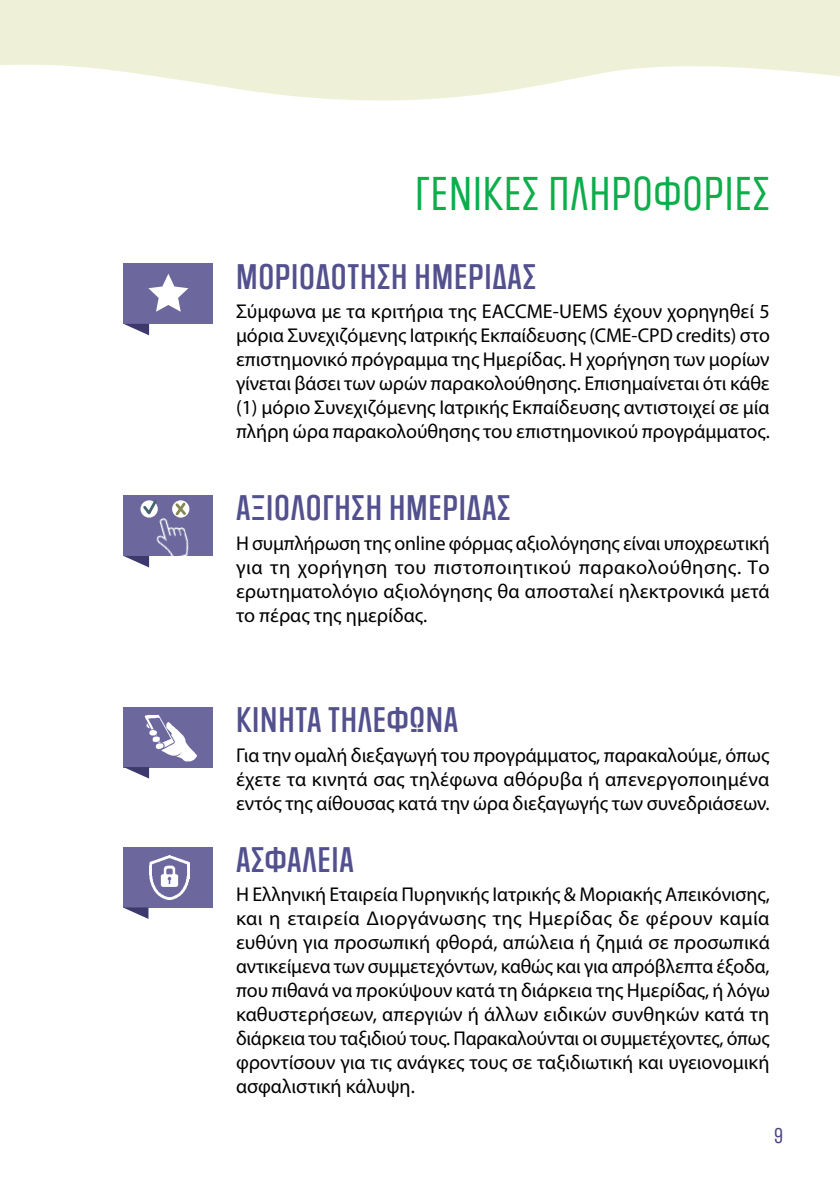
<style>
.page{position:relative;width:840px;height:1191px;background:#fff}
.page>*{position:absolute;margin:0;border:0;box-sizing:border-box;transform-origin:0 0}
.t1{font:40px "Social Gothic";letter-spacing:.025em;color:#0cad4b}
.t2{font:500 30px "Social Gothic";letter-spacing:.025em;color:#52508e}
.t3{font:20px/24px "Myriad Pro";color:#000;text-align:justify}
.t4{font:18px "Social Gothic";color:#49467f}
</style>
<div class="page">
<div style="left:123px;top:496px;width:90px;height:60px;background:#6c689d"></div>
<svg style="left:124px;top:556px;width:25px;height:11px"></svg>
<svg style="left:141px;top:500px;width:17px;height:18px"></svg>
<svg style="left:173px;top:500px;width:15px;height:10px"></svg>
<img style="left:149px;top:510px;width:41px;height:55px">
<div style="left:123px;top:847px;width:89px;height:60px;background:#6c689d"></div>
<svg style="left:123px;top:907px;width:25px;height:12px"></svg>
<img style="left:149px;top:855px;width:40px;height:44px">
<div style="left:123px;top:707px;width:90px;height:60px;background:#6c689d"></div>
<svg style="left:123px;top:767px;width:26px;height:11px"></svg>
<img style="left:144px;top:714px;width:53px;height:48px">
<div style="left:123px;top:264px;width:90px;height:60px;background:#6c689d"></div>
<svg style="left:124px;top:324px;width:25px;height:11px"></svg>
<svg style="left:148px;top:274px;width:40px;height:38px"></svg>
<svg style="left:0;top:0;width:839px;height:101px;fill:#eef1d7"></svg>
<h1 class="t1" style="left:415px;top:167px;width:356px">ΓΕΝΙΚΕΣ ΠΛΗΡΟΦΟΡΙΕΣ</h1>
<h2 class="t2" style="left:236px;top:257px;width:301px">ΜΟΡΙΟΔΟΤΗΣΗ ΗΜΕΡΙΔΑΣ</h2>
<p class="t3" style="left:236px;top:299px;width:535px">Σύμφωνα με τα κριτήρια της EACCME-UEMS έχουν χορηγηθεί 5 μόρια Συνεχιζόμενης Ιατρικής Εκπαίδευσης (CME-CPD credits) στο επιστημονικό πρόγραμμα της Ημερίδας. Η χορήγηση των μορίων γίνεται βάσει των ωρών παρακολούθησης. Επισημαίνεται ότι κάθε (1) μόριο Συνεχιζόμενης Ιατρικής Εκπαίδευσης αντιστοιχεί σε μία πλήρη ώρα παρακολούθησης του επιστημονικού προγράμματος.</p>
<h2 class="t2" style="left:236px;top:488px;width:276px">ΑΞΙΟΛΌΓΗΣΗ ΗΜΕΡΊΔΑΣ</h2>
<p class="t3" style="left:236px;top:531px;width:535px">Η συμπλήρωση της online φόρμας αξιολόγησης είναι υποχρεωτική για τη χορήγηση του πιστοποιητικού παρακολούθησης. Το ερωτηματολόγιο αξιολόγησης θα αποσταλεί ηλεκτρονικά μετά το πέρας της ημερίδας.</p>
<h2 class="t2" style="left:236px;top:700px;width:224px">ΚΙΝΗΤΆ ΤΗΛΈΦΩΝΑ</h2>
<p class="t3" style="left:236px;top:742px;width:535px">Για την ομαλή διεξαγωγή του προγράμματος, παρακαλούμε, όπως έχετε τα κινητά σας τηλέφωνα αθόρυβα ή απενεργοποιημένα εντός της αίθουσας κατά την ώρα διεξαγωγής των συνεδριάσεων.</p>
<h2 class="t2" style="left:236px;top:839px;width:119px">ΑΣΦΆΛΕΙΑ</h2>
<p class="t3" style="left:236px;top:882px;width:535px">Η Ελληνική Εταιρεία Πυρηνικής Ιατρικής &amp; Μοριακής Απεικόνισης, και η εταιρεία Διοργάνωσης της Ημερίδας δε φέρουν καμία ευθύνη για προσωπική φθορά, απώλεια ή ζημιά σε προσωπικά αντικείμενα των συμμετεχόντων, καθώς και για απρόβλεπτα έξοδα, που πιθανά να προκύψουν κατά τη διάρκεια της Ημερίδας, ή λόγω καθυστερήσεων, απεργιών ή άλλων ειδικών συνθηκών κατά τη διάρκεια του ταξιδιού τους. Παρακαλούνται οι συμμετέχοντες, όπως φροντίσουν για τις ανάγκες τους σε ταξιδιωτική και υγειονομική ασφαλιστική κάλυψη.</p>
<p class="t4" style="left:773px;top:1123px;width:10px">9</p>
</div>
